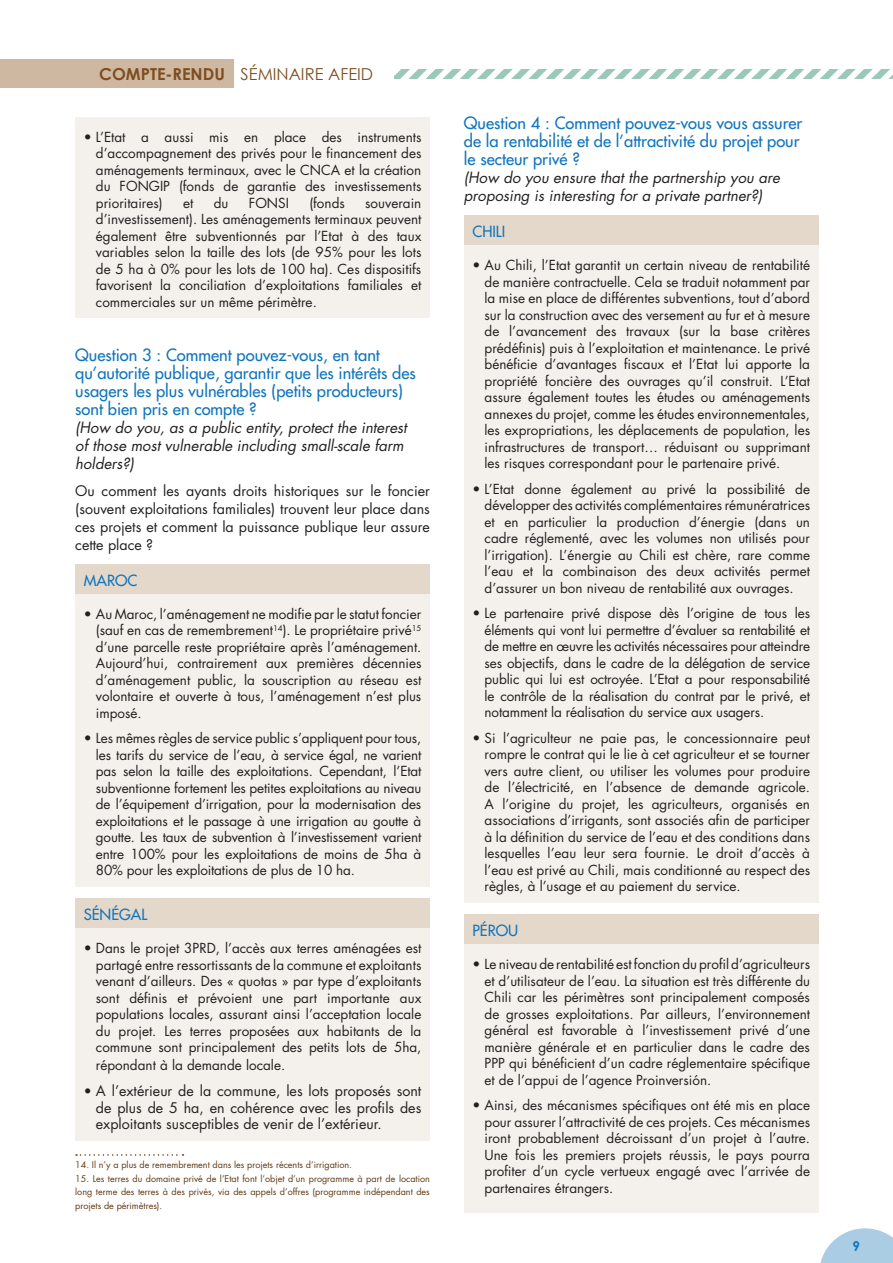
<style>
.page{position:relative;width:893px;height:1263px;background:#fff}
.page>*{position:absolute;margin:0;border:0;box-sizing:border-box;transform-origin:0 0}
.t1{font:16.5px/18px "Futura";color:#1276bd}
.t2{font:16.5px "Century Gothic";color:#7e4e1f}
.t3{font:italic 15px/18px "Futura";color:#231f20}
.t4{font:15px "Futura";color:#1276bd}
.t5{font:14.25px/18px "Futura";color:#231f20;text-align:justify}
.t6{font:13.5px/16.5px "Futura";color:#231f20;text-align:justify}
.t7{font:700 13.5px "Century Gothic";color:#1276bd}
.t8{font:9px/13.5px "Futura";color:#603912;text-align:justify}
.s1{font-weight:700}
.s2{font-size:13.5px}
</style>
<div class="page">
<svg style="left:820px;top:1228px;width:73px;height:35px"></svg>
<div style="left:75px;top:117px;width:355px;height:20px;background:#f4f1ec"></div>
<div style="left:75px;top:133px;width:355px;height:185px;background:#f4f1ec"></div>
<div style="left:75px;top:564px;width:355px;height:30px;background:#e4d8cb"></div>
<div style="left:75px;top:594px;width:355px;height:20px;background:#f4f1ec"></div>
<div style="left:75px;top:610px;width:355px;height:119px;background:#f4f1ec"></div>
<div style="left:75px;top:718px;width:355px;height:20px;background:#f4f1ec"></div>
<div style="left:75px;top:735px;width:355px;height:152px;background:#f4f1ec"></div>
<div style="left:75px;top:899px;width:355px;height:30px;background:#e4d8cb"></div>
<div style="left:75px;top:928px;width:355px;height:20px;background:#f4f1ec"></div>
<div style="left:75px;top:945px;width:355px;height:137px;background:#f4f1ec"></div>
<div style="left:75px;top:1071px;width:355px;height:20px;background:#f4f1ec"></div>
<div style="left:75px;top:1087px;width:355px;height:53px;background:#f4f1ec"></div>
<svg style="left:76px;top:1154px;width:108px;height:2px"></svg>
<div style="left:464px;top:216px;width:355px;height:30px;background:#e4d8cb"></div>
<div style="left:464px;top:245px;width:355px;height:20px;background:#f4f1ec"></div>
<div style="left:464px;top:262px;width:355px;height:218px;background:#f4f1ec"></div>
<div style="left:464px;top:469px;width:355px;height:20px;background:#f4f1ec"></div>
<div style="left:464px;top:485px;width:355px;height:119px;background:#f4f1ec"></div>
<div style="left:464px;top:593px;width:355px;height:20px;background:#f4f1ec"></div>
<div style="left:464px;top:610px;width:355px;height:119px;background:#f4f1ec"></div>
<div style="left:464px;top:718px;width:355px;height:20px;background:#f4f1ec"></div>
<div style="left:464px;top:734px;width:355px;height:169px;background:#f4f1ec"></div>
<div style="left:464px;top:915px;width:355px;height:30px;background:#e4d8cb"></div>
<div style="left:464px;top:944px;width:355px;height:20px;background:#f4f1ec"></div>
<div style="left:464px;top:961px;width:355px;height:135px;background:#f4f1ec"></div>
<div style="left:464px;top:1085px;width:355px;height:20px;background:#f4f1ec"></div>
<div style="left:464px;top:1102px;width:355px;height:102px;background:#f4f1ec"></div>
<div style="left:464px;top:1193px;width:355px;height:20px;background:#f4f1ec"></div>
<div style="left:0;top:60px;width:234px;height:28px;background:#ceb8a2"></div>
<svg style="left:394px;top:70px;width:499px;height:8px"></svg>
<p class="t2" style="left:99px;top:64px;width:275px"><span class="s1">COMPTE-RENDU</span> SÉMINAIRE AFEID</p>
<p class="t6" style="left:96px;top:128px;width:327px;text-indent:-12px">• L’Etat a aussi mis en place des instruments d’accompagnement des privés pour le financement des aménagements terminaux, avec le CNCA et la création du FONGIP (fonds de garantie des investissements prioritaires)</p>
<p class="t6" style="left:183px;top:194px;width:12px">et</p>
<p class="t6" style="left:214px;top:194px;width:16px">du</p>
<p class="t6" style="left:249px;top:194px;width:42px">FONSI</p>
<p class="t6" style="left:309px;top:194px;width:37px">(fonds</p>
<p class="t6" style="left:96px;top:194px;width:327px;text-indent:269px">souverain d’investissement). Les aménagements terminaux peuvent également être subventionnés par l’Etat à des taux variables selon la taille des lots (de 95% pour les lots de 5 ha à 0% pour les lots de 100 ha). Ces dispositifs favorisent la conciliation d’exploitations familiales et commerciales sur un même périmètre.</p>
<p class="t1" style="left:75px;top:346px;width:342px">Question 3 : Comment pouvez-vous, en tant qu’autorité publique, garantir que les intérêts des usagers les plus vulnérables (petits producteurs) sont bien pris en compte ?</p>
<p class="t3" style="left:75px;top:418px;width:333px">(How do you, as a public entity, protect the interest of those most vulnerable including small-scale farm holders?)</p>
<p class="t5" style="left:75px;top:481px;width:356px">Ou comment les ayants droits historiques sur le foncier (souvent exploitations familiales) trouvent leur place dans ces projets et comment la puissance publique leur assure cette place ?</p>
<p class="t4" style="left:84px;top:571px;width:55px">MAROC</p>
<p class="t6" style="left:96px;top:605px;width:327px;text-indent:-12px">• Au Maroc, l’aménagement ne modifie par le statut foncier (sauf en cas de remembrement<sup>14</sup>). Le propriétaire privé<sup>15 </sup>d’une parcelle reste propriétaire après l’aménagement.<br>Aujourd’hui, contrairement aux premières décennies d’aménagement public, la souscription au réseau est volontaire et ouverte à tous, l’aménagement n’est plus imposé.</p>
<p class="t6" style="left:96px;top:730px;width:327px;text-indent:-12px">• Les mêmes règles de service public s’appliquent pour tous, les tarifs du service de l’eau, à service égal, ne varient pas selon la taille des exploitations. Cependant, l’Etat subventionne fortement les petites exploitations au niveau de l’équipement d’irrigation, pour la modernisation des exploitations et le passage à une irrigation au goutte à goutte. Les taux de subvention à l’investissement varient entre 100% pour les exploitations de moins de 5ha à 80% pour les exploitations de plus de 10 ha.</p>
<p class="t4" style="left:84px;top:905px;width:65px">SÉNÉGAL</p>
<p class="t6" style="left:96px;top:940px;width:327px;text-indent:-12px">• Dans le projet 3PRD, l’accès aux terres aménagées est partagé entre ressortissants de la commune et exploitants venant d’ailleurs. Des « quotas » par type d’exploitants sont définis et prévoient une part importante aux populations locales, assurant ainsi l’acceptation locale du projet. Les terres proposées aux habitants de la commune sont principalement des petits lots de 5ha,</p>
<p class="t6" style="left:96px;top:1057px;width:191px">répondant à la demande locale.</p>
<p class="t5" style="left:96px;top:1082px;width:327px;line-height:16.5px;text-indent:-12px"><span class="s2">•</span> A l’extérieur de la commune, les lots proposés sont de plus de 5 ha, en cohérence avec les profils des exploitants susceptibles de venir de l’extérieur.</p>
<p class="t8" style="left:75px;top:1158px;width:278px">14. Il n’y a plus de remembrement dans les projets récents d’irrigation.</p>
<p class="t8" style="left:75px;top:1172px;width:356px">15. Les terres du domaine privé de l’Etat font l’objet d’un programme à part de location long terme des terres à des privés, via des appels d’offres (programme indépendant des projets de périmètres).</p>
<p class="t1" style="left:464px;top:114px;width:340px">Question 4 : Comment pouvez-vous vous assurer de la rentabilité et de l’attractivité du projet pour le secteur privé ?</p>
<p class="t3" style="left:464px;top:168px;width:317px">(How do you ensure that the partnership you are proposing is interesting for a private partner?)</p>
<p class="t4" style="left:472px;top:222px;width:34px">CHILI</p>
<p class="t6" style="left:485px;top:257px;width:327px;text-indent:-12px">• Au Chili, l’Etat garantit un certain niveau de rentabilité de manière contractuelle. Cela se traduit notamment par la mise en place de différentes subventions, tout d’abord sur la construction avec des versement au fur et à mesure de l’avancement des travaux (sur la base critères prédéfinis) puis à l’exploitation et maintenance. Le privé bénéficie d’avantages fiscaux et l’Etat lui apporte la propriété foncière des ouvrages qu’il construit. L’Etat assure également toutes les études ou aménagements annexes du projet, comme les études environnementales, les expropriations, les déplacements de population, les infrastructures de transport… réduisant ou supprimant les risques correspondant pour le partenaire privé.</p>
<p class="t6" style="left:485px;top:480px;width:327px;text-indent:-12px">• L’Etat donne également au privé la possibilité de développer des activités complémentaires rémunératrices et en particulier la production d’énergie (dans un cadre réglementé, avec les volumes non utilisés pour l’irrigation). L’énergie au Chili est chère, rare comme l’eau et la combinaison des deux activités permet d’assurer un bon niveau de rentabilité aux ouvrages.</p>
<p class="t6" style="left:485px;top:605px;width:327px;text-indent:-12px">• Le partenaire privé dispose dès l’origine de tous les éléments qui vont lui permettre d’évaluer sa rentabilité et de mettre en œuvre les activités nécessaires pour atteindre ses objectifs, dans le cadre de la délégation de service public qui lui est octroyée. L’Etat a pour responsabilité le contrôle de la réalisation du contrat par le privé, et notamment la réalisation du service aux usagers.</p>
<p class="t6" style="left:485px;top:729px;width:327px;text-indent:-12px">• Si l’agriculteur ne paie pas, le concessionnaire peut rompre le contrat qui le lie à cet agriculteur et se tourner vers autre client, ou utiliser les volumes pour produire de l’électricité, en l’absence de demande agricole.<br>A l’origine du projet, les agriculteurs, organisés en associations d’irrigants, sont associés afin de participer à la définition du service de l’eau et des conditions dans lesquelles l’eau leur sera fournie. Le droit d’accès à l’eau est privé au Chili, mais conditionné au respect des règles, à l’usage et au paiement du service.</p>
<p class="t4" style="left:472px;top:921px;width:47px">PÉROU</p>
<p class="t6" style="left:485px;top:956px;width:327px;text-indent:-12px">• Le niveau de rentabilité est fonction du profil d’agriculteurs et d’utilisateur de l’eau. La situation est très différente du Chili car les périmètres sont principalement composés de grosses exploitations. Par ailleurs, l’environnement général est favorable à l’investissement privé d’une manière générale et en particulier dans le cadre des PPP qui bénéficient d’un cadre réglementaire spécifique et de l’appui de l’agence Proinversión.</p>
<p class="t6" style="left:485px;top:1097px;width:327px;text-indent:-12px">• Ainsi, des mécanismes spécifiques ont été mis en place pour assurer l’attractivité de ces projets. Ces mécanismes iront probablement décroissant d’un projet à l’autre.<br>Une fois les premiers projets réussis, le pays pourra profiter d’un cycle vertueux engagé avec l’arrivée de partenaires étrangers.</p>
<p class="t7" style="left:852px;top:1238px;width:9px">9</p>
</div>
